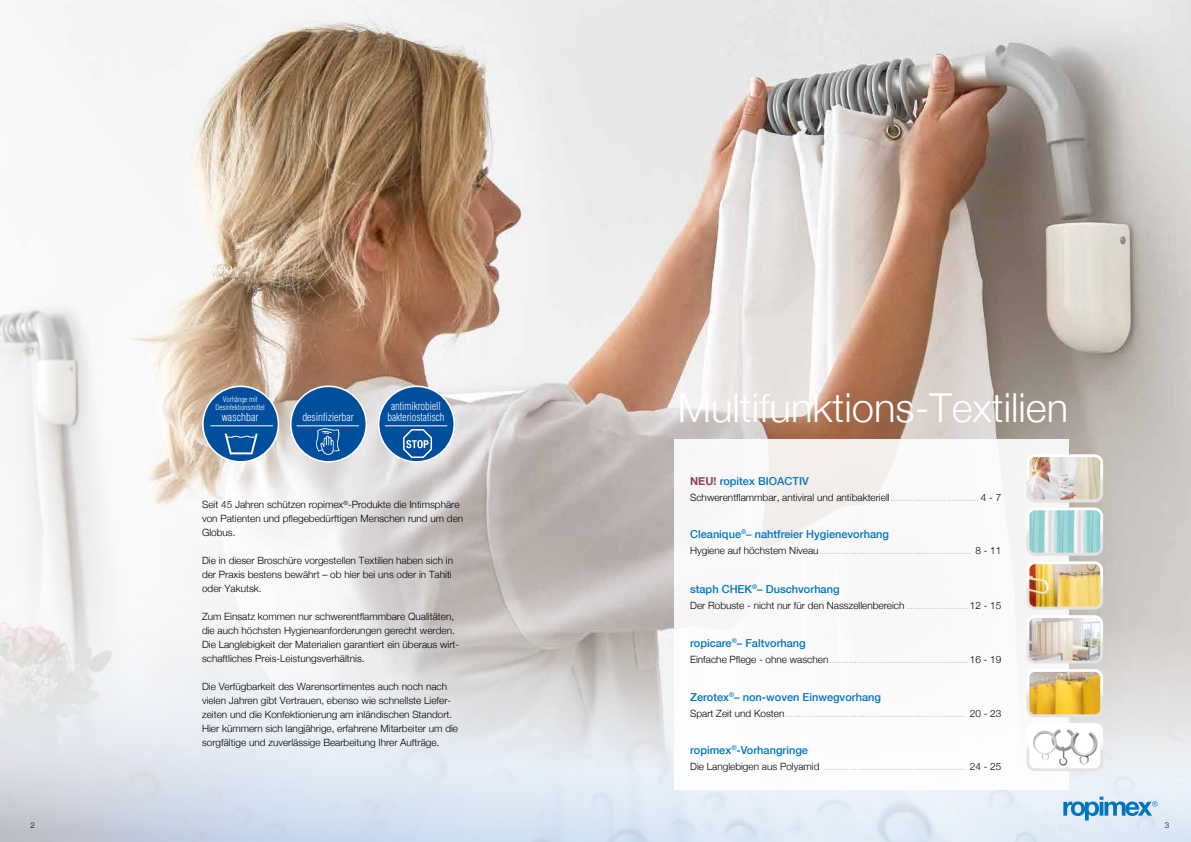
<style>
.page{position:relative;width:1191px;height:842px;background:#fff}
.page>*{position:absolute;margin:0;border:0;box-sizing:border-box;transform-origin:0 0}
.t1{font:300 40px "Helvetica Neue";color:#fff}
.t2{font:500 11px "Helvetica Neue";color:#0075bf}
.t3{font:300 condensed 11px/10.6px "Helvetica";color:#fff;text-align:center;scale:.95 1}
.t4{font:300 condensed 11px "Helvetica";color:#fff}
.t5{font:300 10px/14px "Helvetica Neue";color:#000}
.t6{font:300 10px "Helvetica Neue";color:#b3b2b2}
.t7{font:300 8px "Helvetica Neue";color:#000}
.t8{font:300 condensed 7.4px/7.4px "Helvetica";color:#fff;text-align:center}
.s1{font-weight:700;color:#8d4054}
.s2{color:#b3b2b2}
.s3{color:#000}
</style>
<div class="page">
<img style="left:0;top:0;width:1191px;height:779px">
<div style="left:675px;top:439px;width:394px;height:351px;background:#fff"></div>
<svg style="left:1026px;top:615px;width:77px;height:48px"></svg>
<svg style="left:1026px;top:669px;width:77px;height:48px"></svg>
<svg style="left:1026px;top:723px;width:77px;height:48px"></svg>
<div style="left:203px;top:386px;width:75px;height:76px;background:#004f9f;border-radius:50%"></div>
<div style="left:202px;top:385px;width:77px;height:78px;border:2px solid #fff;border-radius:50%"></div>
<hr style="left:210px;top:425px;width:63px;height:1px;background:#fff">
<svg style="left:225px;top:434px;width:33px;height:20px"></svg>
<div style="left:291px;top:386px;width:75px;height:76px;background:#004f9f;border-radius:50%"></div>
<div style="left:290px;top:385px;width:77px;height:78px;border:2px solid #fff;border-radius:50%"></div>
<hr style="left:296px;top:425px;width:63px;height:1px;background:#fff">
<img style="left:317px;top:429px;width:23px;height:26px">
<div style="left:379px;top:386px;width:75px;height:76px;background:#004f9f;border-radius:50%"></div>
<div style="left:378px;top:385px;width:77px;height:78px;border:2px solid #fff;border-radius:50%"></div>
<svg style="left:403px;top:429px;width:29px;height:29px"></svg>
<hr style="left:385px;top:425px;width:62px;height:1px;background:#fff">
<img style="left:1029px;top:618px;width:71px;height:42px">
<img style="left:1029px;top:672px;width:71px;height:42px">
<div style="left:1029px;top:726px;width:71px;height:42px;background:#fff;border-radius:6px"></div>
<img style="left:1026px;top:454px;width:77px;height:155px">
<img style="left:1029px;top:457px;width:71px;height:43px">
<svg style="left:1063px;top:797px;width:94px;height:23px;background:#8ec0e1"></svg>
<img style="left:1057px;top:729px;width:15px;height:37px">
<img style="left:1070px;top:731px;width:27px;height:33px">
<img style="left:1033px;top:730px;width:24px;height:30px">
<p class="t8" style="left:215px;top:396px;width:51px">Vorhänge mit<br>Desinfektionsmittel</p>
<p class="t4" style="left:222px;top:410px;width:38px">waschbar</p>
<p class="t4" style="left:302px;top:410px;width:53px">desinfizierbar</p>
<p class="t3" style="left:387px;top:401px;width:61px">antimikrobiell bakteriostatisch</p>
<p class="t5" style="left:202px;top:497px;width:263px">Seit 45 Jahren schützen ropimex<sup>®</sup>-Produkte die Intimsphäre von Patienten und pflegebedürftigen Menschen rund um den<br>Globus.</p>
<p class="t5" style="left:202px;top:553px;width:252px">Die in dieser Broschüre vorgestellen Textilien haben sich in der Praxis bestens bewährt – ob hier bei uns oder in Tahiti oder Yakutsk.</p>
<p class="t5" style="left:202px;top:609px;width:259px">Zum Einsatz kommen nur schwerentflammbare Qualitäten, die auch höchsten Hygieneanforderungen gerecht werden.<br>Die Langlebigkeit der Materialien garantiert ein überaus wirt&shy;schaftliches Preis-Leistungsverhältnis.</p>
<p class="t5" style="left:202px;top:679px;width:257px">Die Verfügbarkeit des Warensortimentes auch noch nach vielen Jahren gibt Vertrauen, ebenso wie schnellste Liefer&shy;zeiten und die Konfektionierung am inländischen Standort.<br>Hier kümmern sich langjährige, erfahrene Mitarbeiter um die sorgfältige und zuverlässige Bearbeitung Ihrer Aufträge.</p>
<h1 class="t1" style="left:677px;top:384px;width:392px">Multifunktions-Textilien</h1>
<p class="t2" style="left:690px;top:474px;width:120px"><span class="s1">NEU!</span> ropitex BIOACTIV</p>
<p class="t5" style="left:690px;top:490px;width:312px">Schwerentflammbar, antiviral und antibakteriell<span class="s2">................................</span> 4 - 7</p>
<p class="t2" style="left:690px;top:527px;width:200px">Cleanique<sup>®</sup>– nahtfreier Hygienevorhang</p>
<p class="t6" style="left:690px;top:544px;width:312px"><span class="s3">Hygiene auf höchstem Niveau</span> ...................................................... <span class="s3">8 - 11</span></p>
<p class="t2" style="left:690px;top:582px;width:151px">staph CHEK<sup>®</sup>– Duschvorhang</p>
<p class="t5" style="left:690px;top:598px;width:312px">Der Robuste - nicht nur für den Nasszellenbereich <span class="s2">......................</span> 12 - 15</p>
<p class="t2" style="left:690px;top:636px;width:117px">ropicare<sup>®</sup>– Faltvorhang</p>
<p class="t6" style="left:690px;top:653px;width:312px"><span class="s3">Einfache Pflege - ohne waschen</span>.................................................. <span class="s3">16 - 19</span></p>
<p class="t2" style="left:690px;top:690px;width:192px">Zerotex<sup>®</sup>– non-woven Einwegvorhang</p>
<p class="t6" style="left:690px;top:707px;width:312px"><span class="s3">Spart Zeit und Kosten</span>................................................................. <span class="s3">20 - 23</span></p>
<p class="t2" style="left:690px;top:743px;width:119px">ropimex<sup>®</sup>-Vorhangringe</p>
<p class="t6" style="left:690px;top:760px;width:312px"><span class="s3">Die Langlebigen aus Polyamid</span> ................................................... <span class="s3">24 - 25</span></p>
<p class="t7" style="left:31px;top:821px;width:6px">2</p>
<p class="t7" style="left:1164px;top:821px;width:6px">3</p>
</div>
